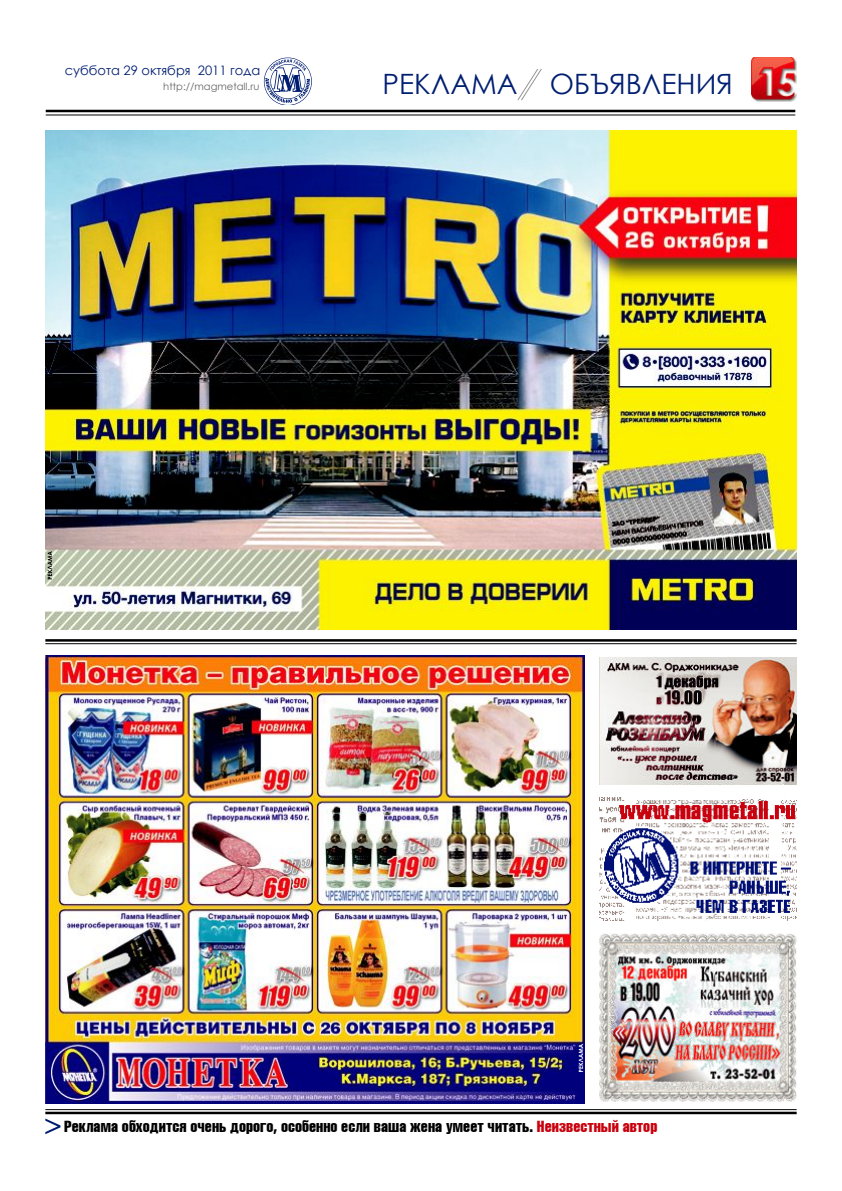
<style>
.page{position:relative;width:842px;height:1191px;background:#fff}
.page>*{position:absolute;margin:0;border:0;box-sizing:border-box;transform-origin:0 0}
.t1{font:28px "Century Gothic";color:#001e71}
.t2{font:500 16px "Cyrillic Compressed";color:#000}
.t3{font:13px "Century Gothic";color:#001e71}
.t4{font:10px "Century Gothic";color:#666}
.s1{color:#c9000d}
</style>
<div class="page">
<svg style="left:264px;top:57px;width:47px;height:48px"></svg>
<hr style="left:46px;top:110px;width:749px;height:2px;background:#000">
<hr style="left:46px;top:115px;width:749px;height:1px;background:#000">
<hr style="left:45px;top:1112px;width:752px;height:2px;background:#000">
<hr style="left:45px;top:1109px;width:752px;height:1px;background:#000">
<svg style="left:45px;top:1119px;width:15px;height:15px"></svg>
<img style="left:751px;top:57px;width:45px;height:45px">
<svg style="left:517px;top:69px;width:25px;height:32px"></svg>
<hr style="left:45px;top:639px;width:752px;height:3px;background:#000">
<hr style="left:45px;top:643px;width:752px;height:1px;background:#000">
<img style="left:600px;top:658px;width:196px;height:127px">
<img style="left:45px;top:131px;width:752px;height:499px">
<svg style="left:48px;top:551px;width:4px;height:28px"></svg>
<img style="left:45px;top:655px;width:539px;height:448px">
<svg style="left:579px;top:1044px;width:4px;height:28px"></svg>
<img style="left:599px;top:797px;width:197px;height:124px">
<img style="left:600px;top:934px;width:196px;height:167px">
<p class="t3" style="left:65px;top:61px;width:197px">суббота 29 октября 2011 года</p>
<p class="t4" style="left:163px;top:79px;width:98px">http://magmetall.ru</p>
<h1 class="t1" style="left:382px;top:64px;width:352px">реклама объявления</h1>
<p class="t2" style="left:64px;top:1117px;width:595px">Реклама обходится очень дорого, особенно если ваша жена умеет читать. <span class="s1">Неизвестный автор</span></p>
</div>
